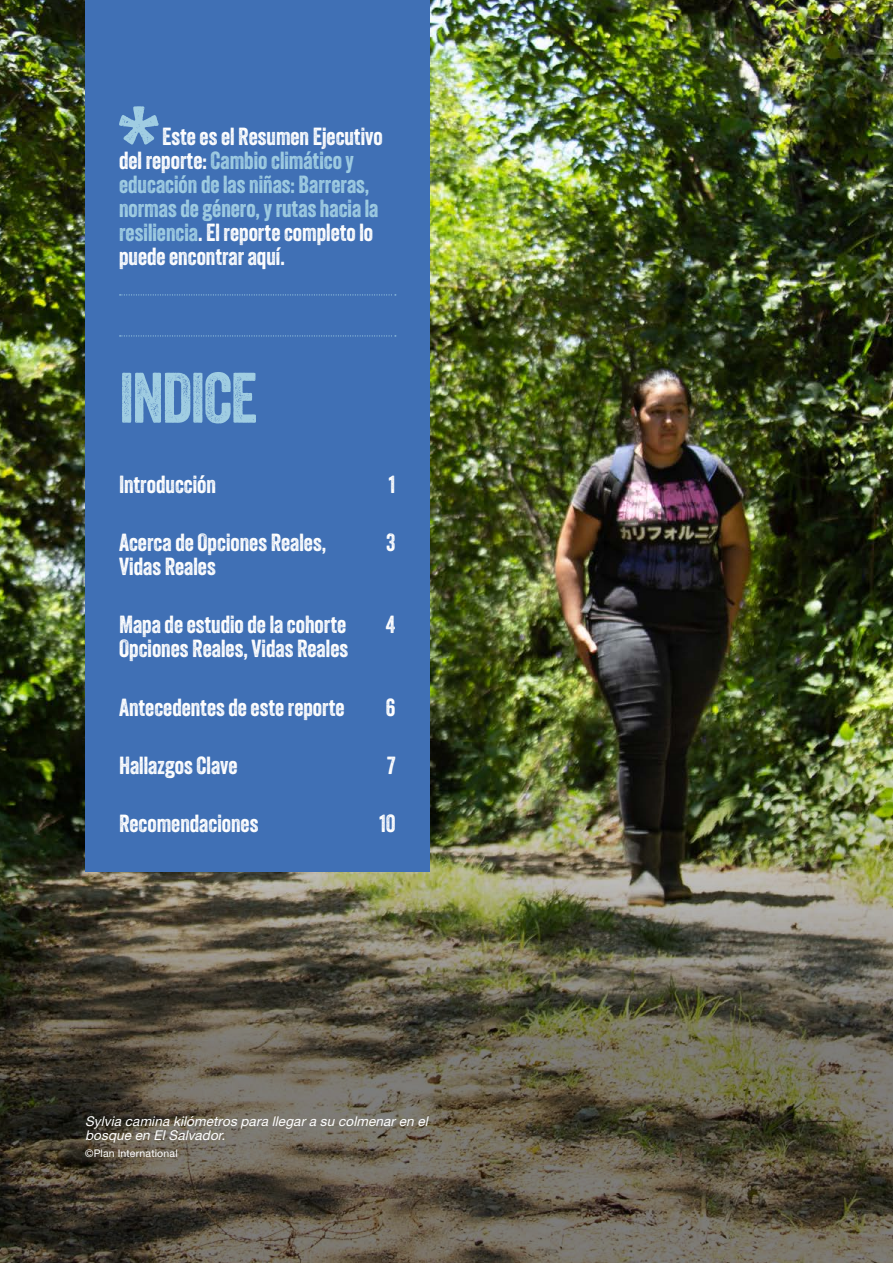
<style>
.page{position:relative;width:893px;height:1263px;background:#fff}
.page>*{position:absolute;margin:0;border:0;box-sizing:border-box;transform-origin:0 0}
.groot_koppe{font:69px "Veneer";letter-spacing:-.03em;color:#a0cde2}
.indeks1{font:24px/24px "Veneer";color:#a0cde2}
.indeks1-2{font:24px "Veneer";color:#fff}
.PHOTO{font:italic 13.5px/14.2px "Helvetica Neue LT Std";color:#fff}
.copyright{font:10.5px "Helvetica Neue LT Std";letter-spacing:.015em;color:#fff}
.s1{color:#fff}
</style>
<div class="page">
<img style="left:0;top:0;width:893px;height:619px">
<img style="left:0;top:619px;width:893px;height:644px">
<div style="left:85px;top:0;width:344px;height:872px;background:#4070b5"></div>
<svg style="left:120px;top:294px;width:276px;height:1px"></svg>
<svg style="left:120px;top:335px;width:276px;height:1px"></svg>
<svg style="left:119px;top:106px;width:40px;height:39px"></svg>
<p class="indeks1" style="left:119px;top:124px;width:265px;text-indent:43px"><span class="s1">Este es el Resumen Ejecutivo del reporte:</span> Cambio climático y educación de las niñas: Barreras, normas de género, y rutas hacia la resiliencia<span class="s1">. El reporte completo lo puede encontrar aquí.</span></p>
<p class="groot_koppe" style="left:119px;top:356px;width:140px">INDICE</p>
<p class="indeks1-2" style="left:119px;top:470px;width:98px">Introducción</p>
<p class="indeks1-2" style="left:389px;top:470px;width:8px">1</p>
<p class="indeks1-2" style="left:119px;top:528px;width:209px">Acerca de Opciones Reales,</p>
<p class="indeks1-2" style="left:386px;top:528px;width:11px">3</p>
<p class="indeks1-2" style="left:119px;top:552px;width:98px">Vidas Reales</p>
<p class="indeks1-2" style="left:119px;top:610px;width:229px">Mapa de estudio de la cohorte</p>
<p class="indeks1-2" style="left:386px;top:610px;width:11px">4</p>
<p class="indeks1-2" style="left:119px;top:634px;width:231px">Opciones Reales, Vidas Reales</p>
<p class="indeks1-2" style="left:119px;top:692px;width:227px">Antecedentes de este reporte</p>
<p class="indeks1-2" style="left:386px;top:692px;width:11px">6</p>
<p class="indeks1-2" style="left:119px;top:750px;width:120px">Hallazgos Clave</p>
<p class="indeks1-2" style="left:387px;top:750px;width:10px">7</p>
<p class="indeks1-2" style="left:119px;top:808px;width:141px">Recomendaciones</p>
<p class="indeks1-2" style="left:379px;top:808px;width:18px">10</p>
<p class="PHOTO" style="left:85px;top:1114px;width:348px">Sylvia camina kilómetros para llegara su colmenaren el bosque en ElSalvador.</p>
<p class="copyright" style="left:85px;top:1147px;width:94px">©Plan International</p>
</div>
